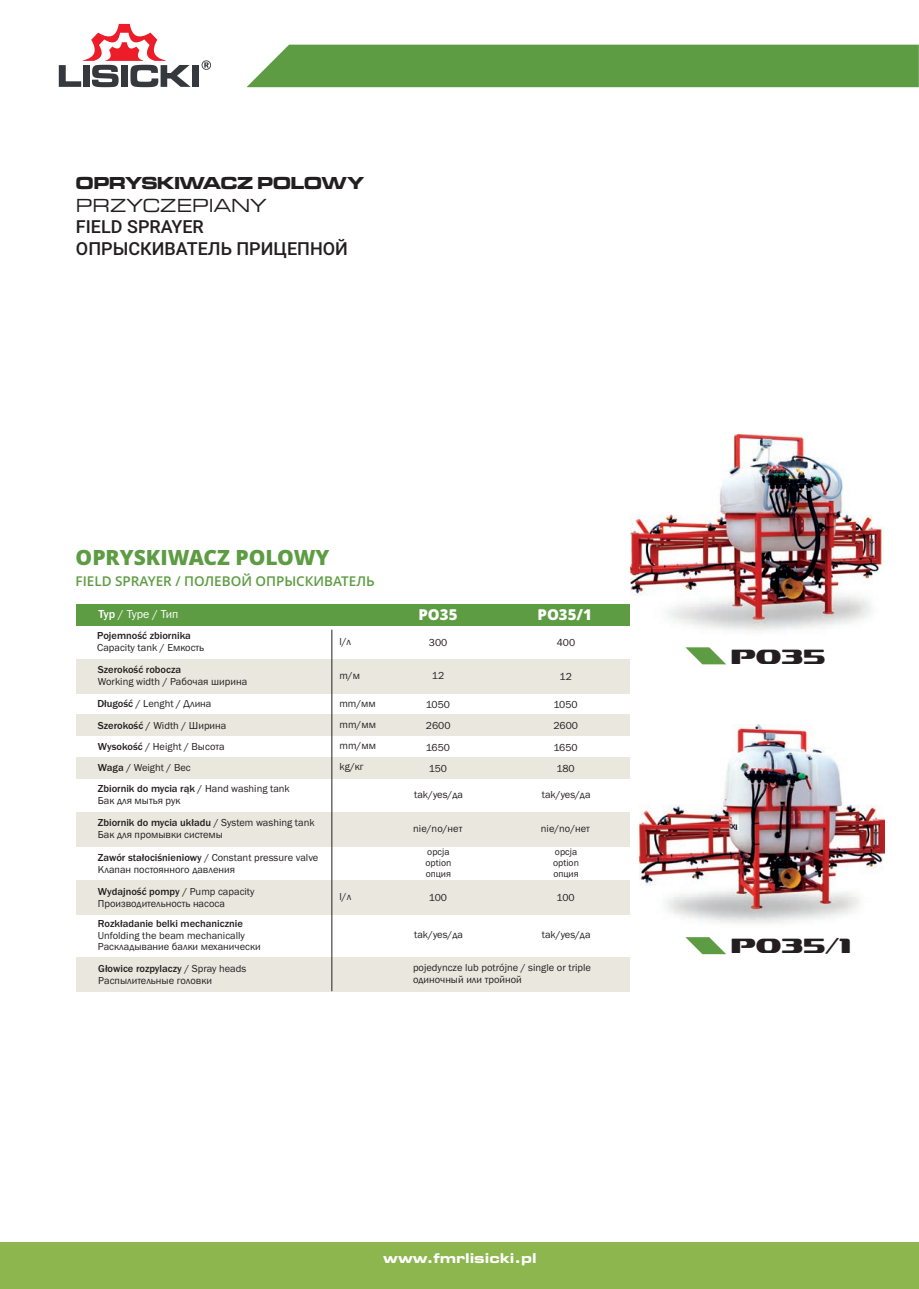
<style>
.page{position:relative;width:919px;height:1289px;background:#fff}
.page>*{position:absolute;margin:0;border:0;box-sizing:border-box;transform-origin:0 0}
.t1{font:800 21px "Open Sans";color:#5d9c42}
.t2{font:21px "Sofachrome Rg";color:#231f20}
.t3{font:500 18px/21.6px "Roboto";color:#231f20}
.t4{font:18px "Microgramma DEE Bold Exte";color:#231f20}
.t5{font:expanded 18px "Square 721 BT";color:#231f20}
.t6{font:800 15px "Open Sans";color:#fff}
.t7{font:600 13.5px "Open Sans";color:#5d9c42}
.t8{font:700 expanded 13.5px "Square 721 BT";color:#fff}
.t9{font:12px "Franklin Gothic";color:#fff}
.t10{font:10.5px/11.9px "Franklin Gothic";color:#231f20}
.t11{font:500 10.5px "Franklin Gothic";color:#231f20}
.t12{font:9.75px/11.1px "Franklin Gothic";color:#231f20}
.s1{font-weight:500}
</style>
<div class="page">
<div style="left:77px;top:659px;width:552px;height:34px;background:#eae7df"></div>
<div style="left:77px;top:714px;width:552px;height:22px;background:#eae7df"></div>
<div style="left:77px;top:757px;width:552px;height:21px;background:#eae7df"></div>
<div style="left:77px;top:812px;width:552px;height:34px;background:#eae7df"></div>
<div style="left:77px;top:880px;width:552px;height:34px;background:#eae7df"></div>
<div style="left:77px;top:957px;width:552px;height:34px;background:#eae7df"></div>
<hr style="left:331px;top:629px;width:1px;height:362px;background:#231f20">
<div style="left:77px;top:604px;width:552px;height:21px;background:#5d9c42"></div>
<img style="left:639px;top:724px;width:244px;height:199px">
<img style="left:630px;top:434px;width:253px;height:197px">
<svg style="left:685px;top:647px;width:41px;height:17px"></svg>
<svg style="left:685px;top:937px;width:41px;height:17px"></svg>
<div style="left:247px;top:45px;width:671px;height:42px;background:#5d9c42"></div>
<svg style="left:201px;top:60px;width:10px;height:10px"></svg>
<svg style="left:59px;top:24px;width:132px;height:63px"></svg>
<div style="left:191px;top:65px;width:7px;height:22px;background:#35383d"></div>
<div style="left:0;top:1242px;width:918px;height:46px;background:#8db64e"></div>
<h2 class="t4" style="left:76px;top:174px;width:289px">OPRYSKIWACZ POLOWY</h2>
<h2 class="t5" style="left:76px;top:198px;width:192px">PRZYCZEPIANY</h2>
<h2 class="t3" style="left:76px;top:218px;width:273px">FIELD SPRAYER<br>ОПРЫСКИВАТЕЛЬ ПРИЦЕПНОЙ</h2>
<h1 class="t1" style="left:76px;top:549px;width:255px">OPRYSKIWACZ POLOWY</h1>
<p class="t7" style="left:76px;top:575px;width:300px">FIELD SPRAYER / ПОЛЕВОЙ ОПРЫСКИВАТЕЛЬ</p>
<p class="t9" style="left:98px;top:609px;width:82px"><span class="s1">Typ</span> / Type / Тип</p>
<h3 class="t6" style="left:418px;top:608px;width:41px">PO35</h3>
<h3 class="t6" style="left:537px;top:608px;width:56px">PO35/1</h3>
<p class="t11" style="left:97px;top:632px;width:95px">Pojemność zbiornika</p>
<p class="t10" style="left:97px;top:642px;width:108px">Capacity tank / Емкость</p>
<p class="t11" style="left:98px;top:665px;width:85px">Szerokość robocza</p>
<p class="t10" style="left:98px;top:676px;width:151px">Working width / Рабочая ширина</p>
<p class="t10" style="left:97px;top:694px;width:130px;line-height:21.3px"><span class="s1">Długość</span> / Lenght / Длина<br><span class="s1">Szerokość</span> / Width / Ширина<br><span class="s1">Wysokość</span> / Height / Высота</p>
<p class="t10" style="left:339px;top:636px;width:13px">l/л</p>
<p class="t10" style="left:429px;top:637px;width:20px">300</p>
<p class="t10" style="left:339px;top:670px;width:22px">m/м</p>
<p class="t10" style="left:432px;top:671px;width:14px">12</p>
<p class="t10" style="left:339px;top:698px;width:38px">mm/мм</p>
<p class="t10" style="left:339px;top:740px;width:38px">mm/мм</p>
<p class="t10" style="left:339px;top:719px;width:38px">mm/мм</p>
<p class="t10" style="left:426px;top:699px;width:26px">1050</p>
<p class="t10" style="left:426px;top:716px;width:26px;line-height:21.3px">2600<br>1650</p>
<p class="t10" style="left:98px;top:762px;width:94px"><span class="s1">Waga</span> / Weight / Вес</p>
<p class="t10" style="left:339px;top:761px;width:26px">kg/кг</p>
<p class="t10" style="left:429px;top:763px;width:20px">150</p>
<p class="t10" style="left:556px;top:637px;width:20px">400</p>
<p class="t10" style="left:559px;top:672px;width:14px">12</p>
<p class="t10" style="left:553px;top:699px;width:26px">1050</p>
<p class="t10" style="left:553px;top:716px;width:26px;line-height:21.3px">2600<br>1650</p>
<p class="t10" style="left:556px;top:763px;width:20px">180</p>
<p class="t10" style="left:98px;top:783px;width:193px"><span class="s1">Zbiornik do mycia rąk</span> / Hand washing tank<br>Бак для мытья рук</p>
<p class="t10" style="left:98px;top:817px;width:218px"><span class="s1">Zbiornik do mycia układu</span> / System washing tank<br>Бак для промывки системы</p>
<p class="t10" style="left:98px;top:852px;width:222px"><span class="s1">Zawór stałociśnieniowy</span> / Constant pressure valve<br>Клапан постоянного давления</p>
<p class="t10" style="left:98px;top:886px;width:158px"><span class="s1">Wydajność pompy</span> / Pump capacity<br>Производительность насоса</p>
<p class="t11" style="left:98px;top:919px;width:146px">Rozkładanie belki mechanicznie</p>
<p class="t10" style="left:98px;top:929px;width:164px">Unfolding the beam mechanically<br>Раскладывание балки механически</p>
<p class="t10" style="left:98px;top:963px;width:150px"><span class="s1">Głowice rozpylaczy</span> / Spray heads<br>Распылительные головки</p>
<p class="t10" style="left:339px;top:891px;width:13px">l/л</p>
<p class="t10" style="left:414px;top:789px;width:50px">tak/yes/да</p>
<p class="t10" style="left:542px;top:789px;width:50px">tak/yes/да</p>
<p class="t10" style="left:413px;top:823px;width:51px">nie/no/нет</p>
<p class="t10" style="left:541px;top:823px;width:51px">nie/no/нет</p>
<p class="t12" style="left:425px;top:847px;width:27px">opcja option опция</p>
<p class="t12" style="left:553px;top:847px;width:27px">opcja option опция</p>
<p class="t10" style="left:429px;top:892px;width:20px">100</p>
<p class="t10" style="left:556px;top:892px;width:20px">100</p>
<p class="t10" style="left:414px;top:929px;width:50px">tak/yes/да</p>
<p class="t10" style="left:542px;top:929px;width:50px">tak/yes/да</p>
<p class="t10" style="left:413px;top:962px;width:179px">pojedyncze lub potrójne / single or triple одиночный или тройной</p>
<p class="t8" style="left:383px;top:1252px;width:155px">www.fmrlisicki.pl</p>
<h1 class="t2" style="left:731px;top:648px;width:96px">Po35</h1>
<h1 class="t2" style="left:731px;top:936px;width:121px">PO35/1</h1>
</div>
